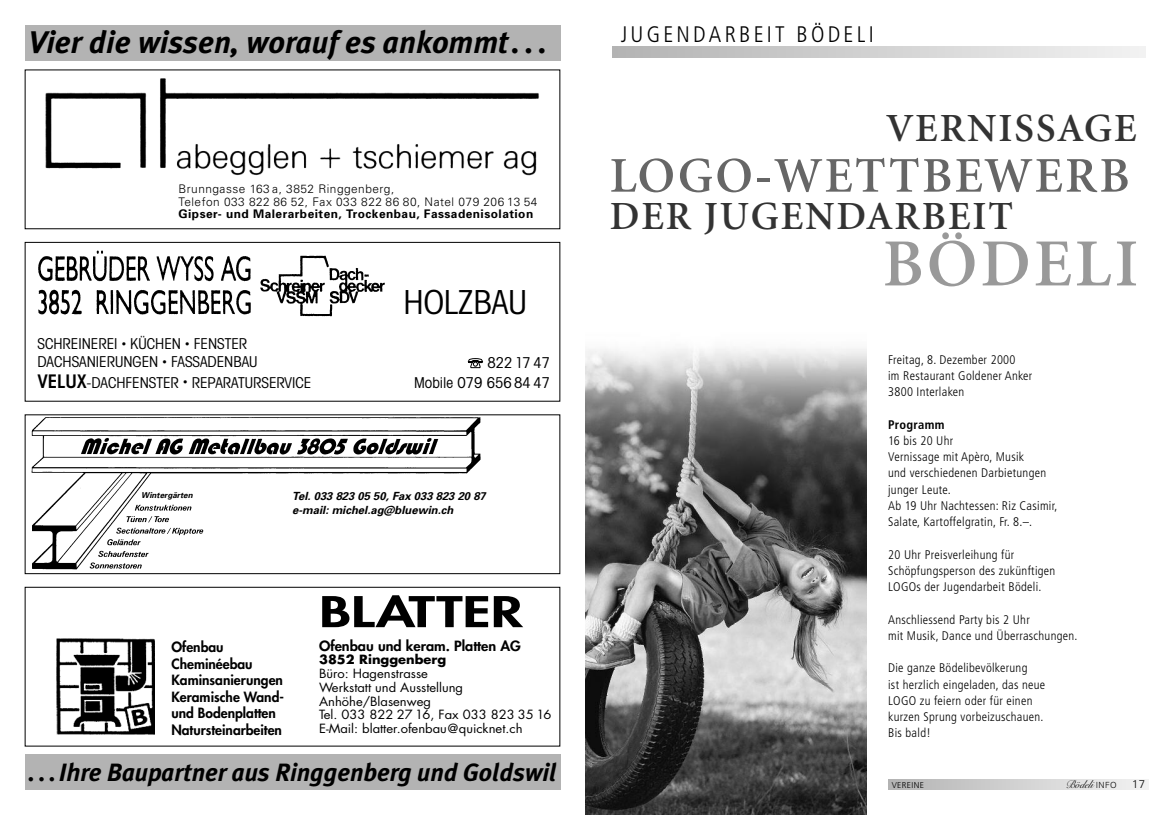
<style>
.page{position:relative;width:1170px;height:815px;background:#fff}
.page>*{position:absolute;margin:0;border:0;box-sizing:border-box;transform-origin:0 0}
.t1{font:600 67.5px "Minion";letter-spacing:.05em;color:#999}
.t2{font:600 50px "Minion";letter-spacing:.05em;color:#666}
.t3{font:800 41.25px "Futura";color:#000;scale:1.4 1}
.t4{font:600 40px "Minion";letter-spacing:.05em;color:#333}
.t5{font:condensed 33.12px "Avant Garde";color:#000}
.t6{font:italic 700 31.25px "Meta Plus";color:#000}
.t7{font:italic 700 25px "Meta Plus";letter-spacing:-.005em;color:#000}
.t8{font:300 condensed 22.5px "Frutiger";letter-spacing:.145em;color:#000}
.t9{font:condensed 15px/20px "Avant Garde";color:#000;text-align:right}
.t10{font:800 13.75px/16.5px "Futura";color:#000}
.t11{font:800 13.75px "Futura";color:#000;scale:1.05 1}
.t12{font:300 condensed 12.5px/16.2px "Frutiger";letter-spacing:.025em;color:#000}
.t13{font:700 condensed 12.5px "Frutiger";letter-spacing:.025em;color:#000}
.t14{font:12.38px/13.8px "Futura";color:#000;scale:1.05 1}
.t15{font:700 12.38px "Futura";color:#000;scale:1.05 1}
.t16{font:300 11.88px/12.9px "Univers";letter-spacing:.04em;color:#000}
.t17{font:700 11.88px "Univers";letter-spacing:.04em;color:#000}
.t18{font:italic 700 11.25px/13.5px "Univers";color:#000}
.t19{font:11.25px "Judith";color:#000}
.t20{font:300 11.25px "Univers";color:#000}
.t21{font:300 8.5px "Frutiger";letter-spacing:.045em;color:#000}
.t22{font:italic 700 8.12px "Univers";color:#000}
.s1{font-weight:600;font-size:18.75px}
.s2{color:#fff}
.s3{font-family:"Univers";font-weight:300;font-size:8.5px}
</style>
<div class="page">
<svg style="left:888px;top:779px;width:260px;height:11px"></svg>
<svg style="left:612px;top:47px;width:532px;height:10px"></svg>
<div style="left:25px;top:25px;width:535px;height:35px;background:#b3b3b3"></div>
<div style="left:25px;top:755px;width:535px;height:35px;background:#b3b3b3"></div>
<img style="left:45px;top:78px;width:494px;height:98px">
<div style="left:25px;top:587px;width:535px;height:159px;border:1px solid #000"></div>
<img style="left:31px;top:417px;width:450px;height:153px">
<div style="left:25px;top:415px;width:535px;height:159px;border:1px solid #000"></div>
<img style="left:38px;top:250px;width:347px;height:67px">
<div style="left:25px;top:242px;width:535px;height:160px;border:1px solid #000"></div>
<div style="left:292px;top:479px;width:219px;height:71px;background:#fff"></div>
<img style="left:57px;top:638px;width:97px;height:97px">
<img style="left:585px;top:348px;width:281px;height:467px">
<h3 class="t6" style="left:28px;top:24px;width:520px">Vier die wissen, worauf es ankommt. . .</h3>
<p class="t16" style="left:178px;top:183px;width:360px">Brunngasse 163 a, 3852 Ringgenberg,<br>Telefon 033 822 86 52, Fax 033 822 86 80, Natel 079 206 13 54</p>
<p class="t17" style="left:178px;top:210px;width:356px">Gipser- und Malerarbeiten, Trockenbau, Fassadenisolation</p>
<p class="t9" style="left:37px;top:336px;width:221px;line-height:18px;text-align:left">SCHREINEREI <sup>•</sup> KÜCHEN <sup>•</sup> FENSTER<br>DACHSANIERUNGEN <sup>•</sup> FASSADENBAU</p>
<p class="t9" style="left:37px;top:374px;width:275px"><span class="s1">VELUX</span>-DACHFENSTER <sup>•</sup> REPARATURSERVICE</p>
<h3 class="t5" style="left:403px;top:290px;width:125px">HOLZBAU</h3>
<p class="t9" style="left:414px;top:354px;width:137px"><span class="s2">☎</span> 822 17 47<br>Mobile 079 656 84 47</p>
<p class="t22" style="left:141px;top:493px;width:55px">Wintergärten</p>
<p class="t18" style="left:292px;top:491px;width:197px">Tel. 033 823 05 50, Fax 033 823 20 87 e-mail: michel.ag@bluewin.ch</p>
<p class="t10" style="left:171px;top:640px;width:114px">Ofenbau<br>Cheminéebau<br>Kaminsanierungen<br>Keramische Wand&shy;und Bodenplatten<br>Natursteinarbeiten</p>
<h3 class="t3" style="left:319px;top:592px;width:147px">BLATTER</h3>
<p class="t11" style="left:319px;top:639px;width:194px">Ofenbau und keram. Platten AG</p>
<p class="t15" style="left:319px;top:654px;width:123px">3852 Ringgenberg</p>
<p class="t14" style="left:319px;top:668px;width:223px">Büro: Hagenstrasse<br>Werkstatt und Ausstellung<br>Anhöhe/Blasenweg<br>Tel. 033 822 27 16, Fax 033 823 35 16<br>E-Mail: blatter.ofenbau@quicknet.ch</p>
<h3 class="t7" style="left:28px;top:757px;width:530px">. . .Ihre Baupartner aus Ringgenberg und Goldswil</h3>
<h3 class="t8" style="left:620px;top:25px;width:254px">JUGENDARBEIT BÖDELI</h3>
<h3 class="t4" style="left:886px;top:113px;width:251px">VERNISSAGE</h3>
<h2 class="t2" style="left:609px;top:156px;width:521px">LOGO-WETTBEWERB</h2>
<h3 class="t4" style="left:609px;top:200px;width:404px">DER JUGENDARBEIT</h3>
<h1 class="t1" style="left:882px;top:237px;width:257px">BÖDELI</h1>
<p class="t12" style="left:888px;top:352px;width:146px">Freitag, 8. Dezember 2000<br>im Restaurant Goldener Anker<br>3800 Interlaken</p>
<p class="t13" style="left:888px;top:419px;width:58px">Programm</p>
<p class="t12" style="left:888px;top:433px;width:171px">16 bis 20 Uhr<br>Vernissage mit Apèro, Musik<br>und verschiedenen Darbietungen junger Leute.<br>Ab 19 Uhr Nachtessen: Riz Casimir,<br>Salate, Kartoffelgratin, Fr. 8.–.</p>
<p class="t12" style="left:888px;top:547px;width:169px">20 Uhr Preisverleihung für<br>Schöpfungsperson des zukünftigen<br>LOGOs der Jugendarbeit Bödeli.</p>
<p class="t12" style="left:888px;top:612px;width:191px">Anschliessend Party bis 2 Uhr<br>mit Musik, Dance und Überraschungen.</p>
<p class="t12" style="left:888px;top:661px;width:158px">Die ganze Bödelibevölkerung<br>ist herzlich eingeladen, das neue<br>LOGO zu feiern oder für einen kurzen Sprung vorbeizuschauen.<br>Bis bald!</p>
<p class="t21" style="left:891px;top:782px;width:34px">VEREINE</p>
<p class="t19" style="left:1065px;top:778px;width:52px">Bödeli <span class="s3">INFO</span></p>
<p class="t20" style="left:1131px;top:780px;width:14px">17</p>
</div>
